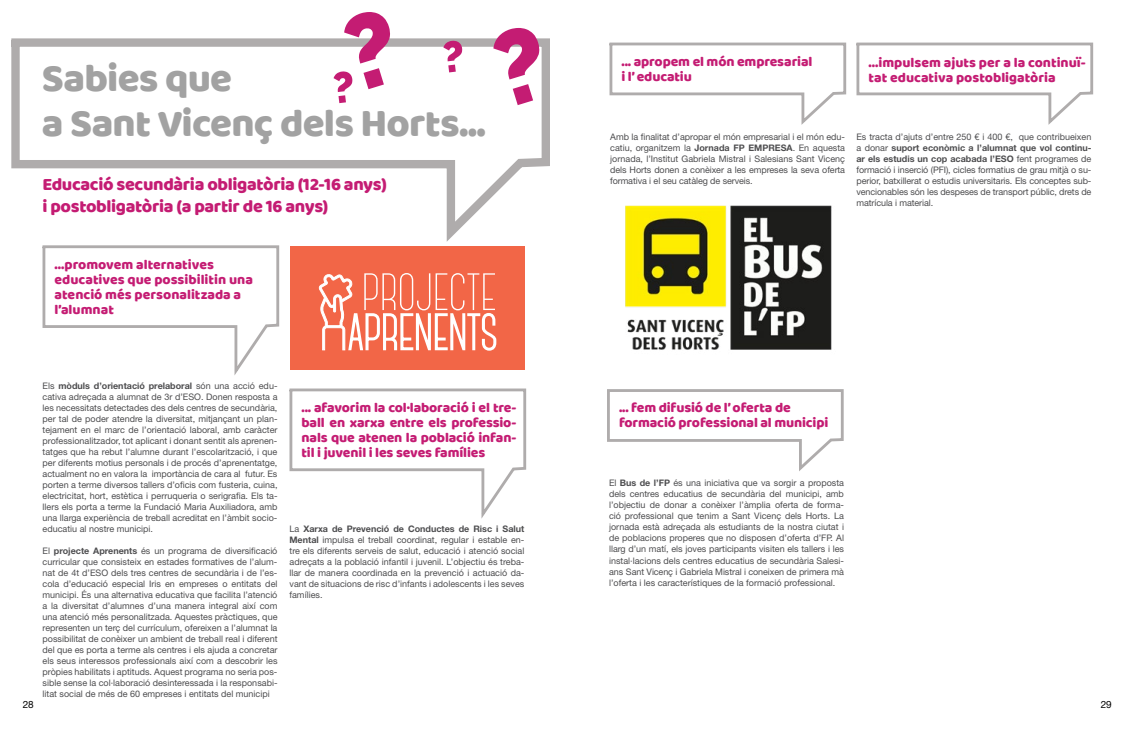
<style>
.page{position:relative;width:1134px;height:738px;background:#fff}
.page>*{position:absolute;margin:0;border:0;box-sizing:border-box;transform-origin:0 0}
.t1{font:300 52.4px "Canter";color:#fff}
.t2{font:40px/45px "Baloo";letter-spacing:-.02em;color:#a2a2a2}
.t3{font:18px/21.6px "Baloo";letter-spacing:-.02em;color:#c41c73}
.t4{font:14px/15px "Baloo";letter-spacing:-.005em;color:#c41c73}
.t5{font:10px "Helvetica Neue LT Std";color:#000}
.t6{font:9px/11px "Helvetica Neue LT Std";color:#4d4d4f;text-align:justify}
.s1{font-weight:700}
</style>
<div class="page">
<svg style="left:11px;top:38px;width:539px;height:204px"></svg>
<svg style="left:42px;top:245px;width:238px;height:130px"></svg>
<svg style="left:289px;top:388px;width:238px;height:131px"></svg>
<svg style="left:493px;top:28px;width:46px;height:77px"></svg>
<svg style="left:334px;top:12px;width:56px;height:91px"></svg>
<svg style="left:443px;top:41px;width:19px;height:31px"></svg>
<div style="left:290px;top:246px;width:235px;height:123px;background:#f26647"></div>
<svg style="left:319px;top:274px;width:178px;height:77px"></svg>
<svg style="left:607px;top:389px;width:237px;height:82px"></svg>
<svg style="left:609px;top:42px;width:238px;height:83px"></svg>
<svg style="left:856px;top:42px;width:238px;height:83px"></svg>
<img style="left:625px;top:205px;width:207px;height:145px">
<h2 class="t2" style="left:42px;top:55px;width:446px">Sabies que<br>a Sant Vicenç dels Horts...</h2>
<h3 class="t3" style="left:43px;top:173px;width:346px">Educació secundària obligatòria (12-16 anys) i postobligatòria (a partir de 16 anys)</h3>
<h3 class="t4" style="left:55px;top:256px;width:200px">...promovem alternatives educatives que possibilitin una atenció més personalitzada a l’alumnat</h3>
<h1 class="t1" style="left:362px;top:267px;width:136px">PROJECTE</h1>
<h3 class="t4" style="left:621px;top:53px;width:192px">... apropem el món empresarial i l’ educatiu</h3>
<h3 class="t4" style="left:868px;top:54px;width:219px">...impulsem ajuts per a la continuï&shy;tat educativa postobligatòria</h3>
<p class="t6" style="left:610px;top:131px;width:236px">Amb la finalitat d’apropar el món empresarial i el món edu&shy;catiu, organitzem la <span class="s1">Jornada FP EMPRESA</span>. En aquesta jornada, l’Institut Gabriela Mistral i Salesians Sant Vicenç dels Horts donen a conèixer a les empreses la seva oferta formativa i el seu catàleg de serveis.</p>
<p class="t6" style="left:856px;top:131px;width:236px">Es tracta d’ajuts d’entre 250 € i 400 €, que contribueixen a donar <span class="s1">suport econòmic a l’alumnat que vol continu&shy;ar els estudis un cop acabada l’ESO</span> fent programes de formació i inserció (PFI), cicles formatius de grau mitjà o su&shy;perior, batxillerat o estudis universitaris. Els conceptes sub&shy;vencionables són les despeses de transport públic, drets de matrícula i material.</p>
<p class="t6" style="left:43px;top:380px;width:236px">Els <span class="s1">mòduls d’orientació prelaboral</span> són una acció edu&shy;cativa adreçada a alumnat de 3r d’ESO. Donen resposta a les necessitats detectades des dels centres de secundària, per tal de poder atendre la diversitat, mitjançant un plan&shy;tejament en el marc de l’orientació laboral, amb caràcter professionalitzador, tot aplicant i donant sentit als aprenen&shy;tatges que ha rebut l’alumne durant l’escolarització, i que per diferents motius personals i de procés d’aprenentatge, actualment no en valora la importància de cara al futur. Es porten a terme diversos tallers d’oficis com fusteria, cuina, electricitat, hort, estètica i perruqueria o serigrafia. Els ta&shy;llers els porta a terme la Fundació Maria Auxiliadora, amb una llarga experiència de treball acreditat en l’àmbit socio&shy;educatiu al nostre municipi.</p>
<p class="t6" style="left:43px;top:545px;width:236px">El <span class="s1">projecte Aprenents</span> és un programa de diversificació curricular que consisteix en estades formatives de l’alum&shy;nat de 4t d’ESO dels tres centres de secundària i de l’es&shy;cola d’educació especial Iris en empreses o entitats del municipi. És una alternativa educativa que facilita l’atenció a la diversitat d’alumnes d’una manera integral així com una atenció més personalitzada. Aquestes pràctiques, que representen un terç del currículum, ofereixen a l’alumnat la possibilitat de conèixer un ambient de treball real i diferent del que es porta a terme als centres i els ajuda a concretar els seus interessos professionals així com a descobrir les pròpies habilitats i aptituds. Aquest programa no seria pos&shy;sible sense la col·laboració desinteressada i la responsabi&shy;litat social de més de 60 empreses i entitats del municipi</p>
<h3 class="t4" style="left:619px;top:399px;width:211px">... fem difusió de l’ oferta de formació professional al municipi</h3>
<h3 class="t4" style="left:301px;top:399px;width:216px;text-align:justify">... afavorim la col·laboració i el tre&shy;ball en xarxa entre els professio&shy;nals que atenen la població infan&shy;til i juvenil i les seves famílies</h3>
<p class="t6" style="left:609px;top:477px;width:236px">El <span class="s1">Bus de l’FP</span> és una iniciativa que va sorgir a proposta dels centres educatius de secundària del municipi, amb l’objectiu de donar a conèixer l’àmplia oferta de forma&shy;ció professional que tenim a Sant Vicenç dels Horts. La jornada està adreçada als estudiants de la nostra ciutat i de poblacions properes que no disposen d’oferta d’FP. Al llarg d’un matí, els joves participants visiten els tallers i les instal·lacions dels centres educatius de secundària Salesi&shy;ans Sant Vicenç i Gabriela Mistral i coneixen de primera mà l’oferta i les característiques de la formació professional.</p>
<p class="t6" style="left:289px;top:523px;width:236px">La <span class="s1">Xarxa de Prevenció de Conductes de Risc i Salut Mental</span> impulsa el treball coordinat, regular i estable en&shy;tre els diferents serveis de salut, educació i atenció social adreçats a la població infantil i juvenil. L’objectiu és treba&shy;llar de manera coordinada en la prevenció i actuació da&shy;vant de situacions de risc d’infants i adolescents i les seves famílies.</p>
<p class="t5" style="left:23px;top:697px;width:13px">28</p>
<p class="t5" style="left:1101px;top:698px;width:13px">29</p>
</div>
